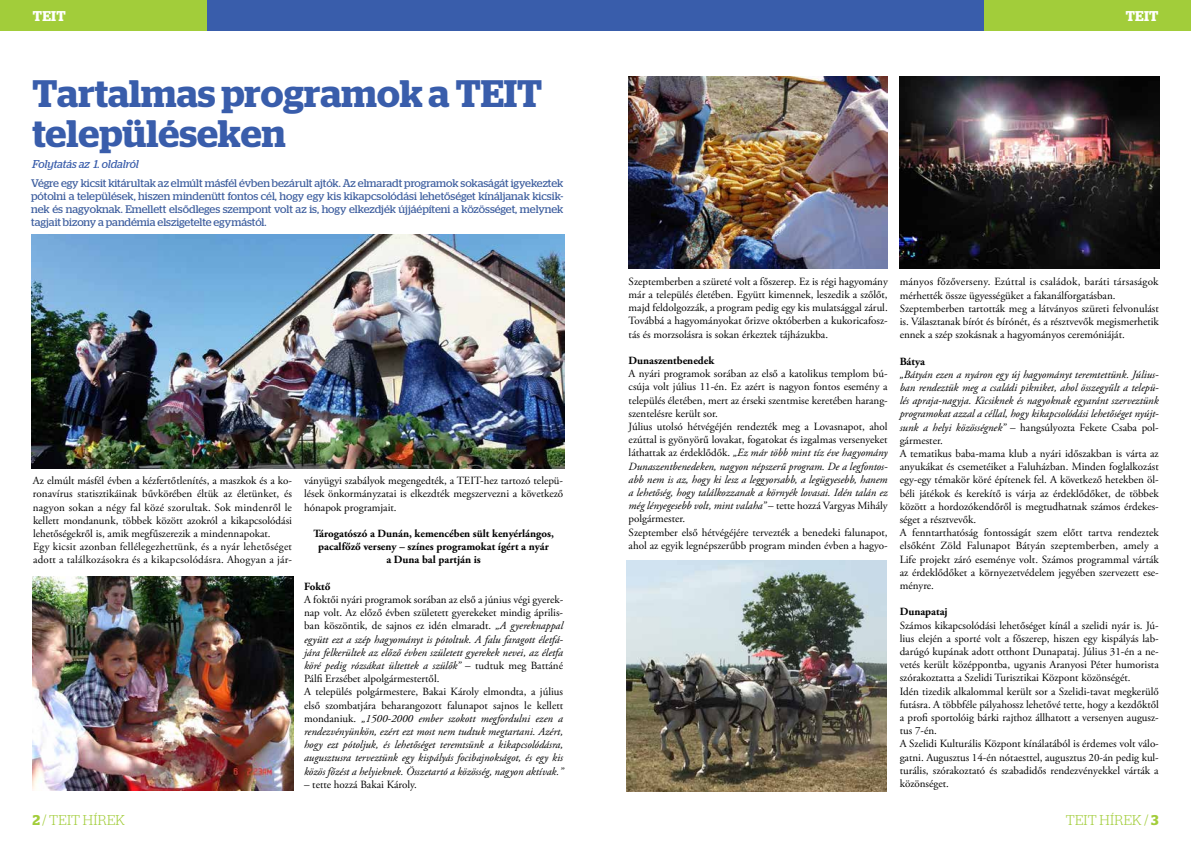
<style>
.page{position:relative;width:1191px;height:842px;background:#fff}
.page>*{position:absolute;margin:0;border:0;box-sizing:border-box;transform-origin:0 0}
.t1{font:600 38.3px/40px "Stag";color:#395dab}
.t2{font:300 14.2px "Stag";letter-spacing:.02em;color:#a2cd3a}
.t3{font:600 14.2px "Stag";letter-spacing:.02em;color:#fff}
.t4{font:italic 11.3px "Stag";letter-spacing:-.005em;color:#395dab}
.t5{font:11px/13.2px "Adobe Garamond Pro";color:#010101}
.t6{font:italic 11px/13.2px "Adobe Garamond Pro";color:#010101}
.t7{font:11px/13.2px "Stag";color:#3c5d9e;text-align:justify}
.t8{font:700 11px/13.2px "Adobe Garamond Pro";color:#010101;text-align:center}
.s1{font-style:normal}
.s2{font-weight:600}
.s3{font-style:italic}
</style>
<div class="page">
<div style="left:178px;top:0;width:869px;height:30px;background:#395dab"></div>
<div style="left:0;top:0;width:207px;height:30px;background:#a2cd3a"></div>
<div style="left:984px;top:0;width:207px;height:30px;background:#a2cd3a"></div>
<img style="left:31px;top:235px;width:533px;height:234px">
<img style="left:32px;top:576px;width:261px;height:215px">
<img style="left:628px;top:77px;width:259px;height:192px">
<img style="left:626px;top:561px;width:260px;height:231px">
<img style="left:899px;top:77px;width:260px;height:192px">
<p class="t3" style="left:33px;top:7px;width:34px">TEIT</p>
<p class="t3" style="left:1125px;top:7px;width:34px">TEIT</p>
<h1 class="t1" style="left:32px;top:74px;width:511px">Tartalmas programok a TEIT településeken</h1>
<p class="t4" style="left:32px;top:158px;width:108px">Folytatás az 1. oldalról</p>
<p class="t7" style="left:31px;top:176px;width:533px">Végre egy kicsit kitárultak az elmúlt másfél évben bezárult ajtók. Az elmaradt programok sokaságát igyekeztek pótolni a települések, hiszen mindenütt fontos cél, hogy egy kis kikapcsolódási lehetőséget kínáljanak kicsik&shy;nek és nagyoknak. Emellett elsődleges szempont volt az is, hogy elkezdjék újjáépíteni a közösséget, melynek tagjait bizony a pandémia elszigetelte egymástól.</p>
<p class="t5" style="left:33px;top:474px;width:261px">Az elmúlt másfél évben a kézfertőtlenítés, a maszkok és a ko&shy;ronavírus statisztikáinak bűvkörében éltük az életünket, és nagyon sokan a négy fal közé szorultak. Sok mindenről le kellett mondanunk, többek között azokról a kikapcsolódási lehetőségekről is, amik megfűszerezik a mindennapokat.<br>Egy kicsit azonban fellélegezhettünk, és a nyár lehetőséget adott a találkozásokra és a kikapcsolódásra. Ahogyan a jár-</p>
<p class="t5" style="left:304px;top:474px;width:261px;text-align:justify">ványügyi szabályok megengedték, a TEIT-hez tartozó telepü&shy;lések önkormányzatai is elkezdték megszervezni a következő hónapok programjait.</p>
<p class="t8" style="left:313px;top:527px;width:242px">Tárogatószó a Dunán, kemencében sült kenyérlángos, pacalfőző verseny – színes programokat ígért a nyár<br>a Duna bal partján is</p>
<p class="t8" style="left:304px;top:580px;width:28px">Foktő</p>
<p class="t6" style="left:304px;top:593px;width:261px"><span class="s1">A foktői nyári programok sorában az első a június végi gyerek&shy;nap volt. Az előző évben született gyerekeket mindig április&shy;ban köszöntik, de sajnos ez idén elmaradt.</span> „A gyereknappal együtt ezt a szép hagyományt is pótoltuk. A falu faragott életfá&shy;jára felkerültek az előző évben született gyerekek nevei, az életfa köré pedig rózsákat ültettek a szülők” <span class="s1">– tudtuk meg Battáné Pálfi Erzsébet alpolgármestertől.<br>A település polgármestere, Bakai Károly elmondta, a július első szombatjára beharangozott falunapot sajnos le kellett mondaniuk.</span> „1500-2000 ember szokott megfordulni ezen a rendezvényünkön, ezért ezt most nem tudtuk megtartani. Azért, hogy ezt pótoljuk, és lehetőséget teremtsünk a kikapcsolódásra, augusztusra terveztünk egy kispályás focibajnokságot, és egy kis közös főzést a helyieknek. Összetartó a közösség, nagyon aktívak.”</p>
<p class="t5" style="left:304px;top:778px;width:114px">– tette hozzá Bakai Károly.</p>
<p class="t2" style="left:32px;top:812px;width:94px"><span class="s2">2</span> / TEIT HÍREK</p>
<p class="t5" style="left:628px;top:275px;width:261px;text-align:justify">Szeptemberben a szüreté volt a főszerep. Ez is régi hagyomány már a település életében. Együtt kimennek, leszedik a szőlőt, majd feldolgozzák, a program pedig egy kis mulatsággal zárul.<br>Továbbá a hagyományokat őrizve októberben a kukoricafosz&shy;tás és morzsolásra is sokan érkeztek tájházukba.</p>
<p class="t8" style="left:628px;top:354px;width:87px">Dunaszentbenedek</p>
<p class="t5" style="left:628px;top:367px;width:261px">A nyári programok sorában az első a katolikus templom bú&shy;csúja volt július 11-én. Ez azért is nagyon fontos esemény a település életében, mert az érseki szentmise keretében harang&shy;szentelésre került sor.<br>Július utolsó hétvégéjén rendezték meg a Lovasnapot, ahol ezúttal is gyönyörű lovakat, fogatokat és izgalmas versenyeket láthattak az érdeklődők. <span class="s3">„Ez már több mint tíz éve hagyomány Dunaszentbenedeken, nagyon népszerű program. De a legfontos&shy;abb nem is az, hogy ki lesz a leggyorsabb, a legügyesebb, hanem a lehetőség, hogy találkozzanak a környék lovasai. Idén talán ez még lényegesebb volt, mint valaha”</span> – tette hozzá Vargyas Mihály polgármester.<br>Szeptember első hétvégéjére tervezték a benedeki falunapot, ahol az egyik legnépszerűbb program minden évben a hagyo-</p>
<p class="t5" style="left:899px;top:276px;width:261px">mányos főzőverseny. Ezúttal is családok, baráti társaságok mérhették össze ügyességüket a fakanálforgatásban.<br>Szeptemberben tartották meg a látványos szüreti felvonulást is. Választanak bírót és bírónét, és a résztvevők megismerhetik ennek a szép szokásnak a hagyományos ceremóniáját.</p>
<p class="t8" style="left:899px;top:355px;width:27px">Bátya</p>
<p class="t5" style="left:899px;top:368px;width:261px"><span class="s3">„Bátyán ezen a nyáron egy új hagyományt teremtettünk. Július&shy;ban rendeztük meg a családi pikniket, ahol összegyűlt a telepü&shy;lés apraja-nagyja. Kicsiknek és nagyoknak egyaránt szerveztünk programokat azzal a céllal, hogy kikapcsolódási lehetőséget nyújt&shy;sunk a helyi közösségnek”</span> – hangsúlyozta Fekete Csaba pol&shy;gármester.<br>A tematikus baba-mama klub a nyári időszakban is várta az anyukákat és csemetéiket a Faluházban. Minden foglalkozást egy-egy témakör köré építenek fel. A következő hetekben öl&shy;béli játékok és kerekítő is várja az érdeklődőket, de többek között a hordozókendőről is megtudhatnak számos érdekes&shy;séget a résztvevők.<br>A fenntarthatóság fontosságát szem előtt tartva rendeztek elsőként Zöld Falunapot Bátyán szeptemberben, amely a Life projekt záró eseménye volt. Számos programmal várták az érdeklődőket a környezetvédelem jegyében szervezett ese&shy;ményre.</p>
<p class="t8" style="left:899px;top:605px;width:49px">Dunapataj</p>
<p class="t5" style="left:899px;top:619px;width:261px">Számos kikapcsolódási lehetőséget kínál a szelidi nyár is. Jú&shy;lius elején a sporté volt a főszerep, hiszen egy kispályás lab&shy;darúgó kupának adott otthont Dunapataj. Július 31-én a ne&shy;vetés került középpontba, ugyanis Aranyosi Péter humorista szórakoztatta a Szelidi Turisztikai Központ közönségét.<br>Idén tizedik alkalommal került sor a Szelidi-tavat megkerülő futásra. A többféle pályahossz lehetővé tette, hogy a kezdőktől a profi sportolóig bárki rajthoz állhatott a versenyen augusz&shy;tus 7-én.<br>A Szelidi Kulturális Központ kínálatából is érdemes volt válo&shy;gatni. Augusztus 14-én nótaesttel, augusztus 20-án pedig kul&shy;turális, szórakoztató és szabadidős rendezvényekkel várták a közönséget.</p>
<p class="t2" style="left:1065px;top:812px;width:94px">TEIT HÍREK / <span class="s2">3</span></p>
</div>
